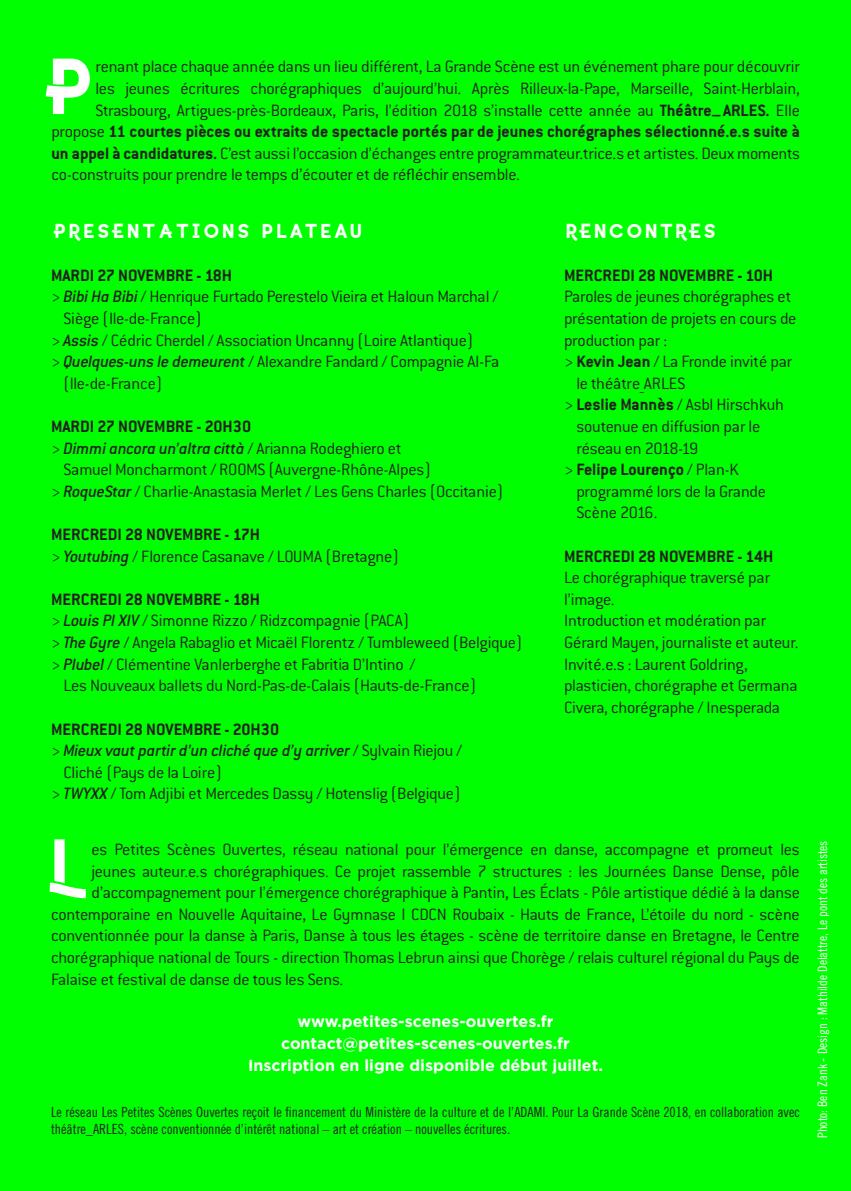
<style>
.page{position:relative;width:851px;height:1191px;background:#fff}
.page>*{position:absolute;margin:0;border:0;box-sizing:border-box;transform-origin:0 0}
.t1{font:20px "Coyote Semi Bold DEMO";letter-spacing:-.03em;color:#fff}
.t2{font:20px "Coyote Semi Bold DEMO";letter-spacing:-.05em;color:#fff}
.t3{font:300 18px/21.6px "Conduit ITC";letter-spacing:-.015em;color:#231f20}
.t4{font:700 18px "Conduit ITC";color:#231f20}
.t5{font:italic 500 18px/21.6px "Conduit ITC";letter-spacing:-.01em;color:#231f20}
.t6{font:700 16px "Gotham";color:#fff}
.t7{font:14px/16.8px "Trade Gothic Cond Eighteen";color:#231f20}
.t8{font:13px "Trade Gothic Cond Eighteen";color:#fff}
.s1{font-weight:700}
.s2{font-weight:300}
.s3{font-weight:500;font-style:italic}
.s4{font-weight:300;font-style:normal}
</style>
<div class="page">
<div style="left:0;top:0;width:850px;height:1191px;background:#0f0"></div>
<svg style="left:46px;top:59px;width:44px;height:55px"></svg>
<svg style="left:50px;top:839px;width:36px;height:59px"></svg>
<p class="t3" style="left:95px;top:56px;width:705px">renant place chaque année dans un lieu différent, La Grande Scène est un événement phare pour découvrir</p>
<p class="t3" style="left:95px;top:78px;width:705px">les jeunes écritures chorégraphiques d’aujourd’hui. Après Rilleux-la-Pape, Marseille, Saint-Herblain,</p>
<p class="t3" style="left:95px;top:99px;width:705px">Strasbourg, Artigues-près-Bordeaux, Paris, l’édition 2018 s’installe cette année au <span class="s1">Théâtre–ARLES.</span> Elle</p>
<p class="t4" style="left:51px;top:121px;width:750px"><span class="s2">propose</span> 11 courtes pièces ou extraits de spectacle portés par de jeunes chorégraphes sélectionné.e.s suite à</p>
<p class="t3" style="left:51px;top:142px;width:750px"><span class="s1">un appel à candidatures.</span> C’est aussi l’occasion d’échanges entre programmateur.trice.s et artistes. Deux moments</p>
<p class="t3" style="left:51px;top:164px;width:470px">co-construits pour prendre le temps d’écouter et de réfléchir ensemble.</p>
<p class="t1" style="left:51px;top:215px;width:314px">PRESENTATIONS PLATEAU</p>
<p class="t4" style="left:51px;top:264px;width:183px">MARDI 27 NOVEMBRE - 18H</p>
<p class="t3" style="left:63px;top:286px;width:436px;text-indent:-12px">&gt; <span class="s3">Bibi Ha Bibi</span> / Henrique Furtado Perestelo Vieira et Haloun Marchal /<br>Siège (Ile-de-France)</p>
<p class="t3" style="left:51px;top:329px;width:423px">&gt; <span class="s3">Assis</span> / Cédric Cherdel / Association Uncanny (Loire Atlantique)</p>
<p class="t3" style="left:63px;top:351px;width:437px;text-indent:-12px">&gt; <span class="s3">Quelques-uns le demeurent</span> / Alexandre Fandard / Compagnie Al-Fa (Ile-de-France)</p>
<p class="t4" style="left:51px;top:416px;width:202px">MARDI 27 NOVEMBRE - 20H30</p>
<p class="t3" style="left:63px;top:437px;width:369px;text-indent:-12px">&gt; <span class="s3">Dimmi ancora un’altra città</span> / Arianna Rodeghiero et<br>Samuel Moncharmont / ROOMS (Auvergne-Rhône-Alpes)</p>
<p class="t3" style="left:51px;top:480px;width:453px">&gt; <span class="s3">RoqueStar</span> / Charlie-Anastasia Merlet / Les Gens Charles (Occitanie)</p>
<p class="t4" style="left:51px;top:524px;width:211px">MERCREDI 28 NOVEMBRE - 17H</p>
<p class="t3" style="left:51px;top:545px;width:349px">&gt; <span class="s3">Youtubing</span> / Florence Casanave / LOUMA (Bretagne)</p>
<p class="t4" style="left:51px;top:588px;width:210px">MERCREDI 28 NOVEMBRE - 18H</p>
<p class="t3" style="left:51px;top:610px;width:359px">&gt; <span class="s3">Louis PI XIV</span> / Simonne Rizzo / Ridzcompagnie (PACA)</p>
<p class="t3" style="left:51px;top:631px;width:472px">&gt; <span class="s3">The Gyre</span> / Angela Rabaglio et Micaël Florentz / Tumbleweed (Belgique)</p>
<p class="t3" style="left:63px;top:653px;width:414px;text-indent:-12px">&gt; <span class="s3">Plubel</span> / Clémentine Vanlerberghe et Fabritia D’Intino /<br>Les Nouveaux ballets du Nord-Pas-de-Calais (Hauts-de-France)</p>
<p class="t4" style="left:51px;top:718px;width:230px">MERCREDI 28 NOVEMBRE - 20H30</p>
<p class="t5" style="left:63px;top:739px;width:400px;text-indent:-12px"><span class="s4">&gt;</span> Mieux vaut partir d’un cliché que d’y arriver <span class="s4">/ Sylvain Riejou /<br>Cliché (Pays de la Loire)</span></p>
<p class="t3" style="left:51px;top:783px;width:411px">&gt; <span class="s3">TWYXX</span> / Tom Adjibi et Mercedes Dassy / Hotenslig (Belgique)</p>
<p class="t2" style="left:564px;top:215px;width:155px">RENCONTRES</p>
<p class="t4" style="left:564px;top:264px;width:211px">MERCREDI 28 NOVEMBRE - 10H</p>
<p class="t3" style="left:564px;top:286px;width:234px">Paroles de jeunes chorégraphes et présentation de projets en cours de production par :</p>
<p class="t3" style="left:576px;top:351px;width:217px;text-indent:-12px">&gt; <span class="s1">Kevin Jean</span> / La Fronde invité par le théâtre_ARLES</p>
<p class="t3" style="left:576px;top:394px;width:209px;text-indent:-12px">&gt; <span class="s1">Leslie Mannès</span> / Asbl Hirschkuh soutenue en diffusion par le réseau en 2018-19</p>
<p class="t3" style="left:576px;top:459px;width:191px;text-indent:-12px">&gt; <span class="s1">Felipe Lourenço</span> / Plan-K programmé lors de la Grande<br>Scène 2016.</p>
<p class="t4" style="left:564px;top:545px;width:211px">MERCREDI 28 NOVEMBRE - 14H</p>
<p class="t3" style="left:564px;top:567px;width:207px">Le chorégraphique traversé par l’image.</p>
<p class="t3" style="left:564px;top:610px;width:236px">Introduction et modération par<br>Gérard Mayen, journaliste et auteur.</p>
<p class="t3" style="left:564px;top:653px;width:235px">Invité.e.s : Laurent Goldring, plasticien, chorégraphe et Germana<br>Civera, chorégraphe / Inesperada</p>
<p class="t3" style="left:91px;top:838px;width:709px">es Petites Scènes Ouvertes, réseau national pour l’émergence en danse, accompagne et promeut les</p>
<p class="t3" style="left:91px;top:860px;width:709px">jeunes auteur.e.s chorégraphiques. Ce projet rassemble 7 structures : les Journées Danse Dense, pôle</p>
<p class="t3" style="left:91px;top:882px;width:710px">d’accompagnement pour l’émergence chorégraphique à Pantin, Les Éclats - Pôle artistique dédié à la danse</p>
<p class="t3" style="left:51px;top:903px;width:750px">contemporaine en Nouvelle Aquitaine, Le Gymnase I CDCN Roubaix - Hauts de France, L’étoile du nord - scène</p>
<p class="t3" style="left:51px;top:925px;width:750px">conventionnée pour la danse à Paris, Danse à tous les étages - scène de territoire danse en Bretagne, le Centre</p>
<p class="t3" style="left:51px;top:946px;width:750px">chorégraphique national de Tours - direction Thomas Lebrun ainsi que Chorège / relais culturel régional du Pays de</p>
<p class="t3" style="left:51px;top:968px;width:294px">Falaise et festival de danse de tous les Sens.</p>
<p class="t6" style="left:297px;top:1012px;width:257px">www.petites-scenes-ouvertes.fr</p>
<p class="t6" style="left:281px;top:1034px;width:290px">contact@petites-scenes-ouvertes.fr</p>
<p class="t6" style="left:248px;top:1056px;width:356px">Inscription en ligne disponible début juillet.</p>
<p class="t7" style="left:51px;top:1103px;width:750px">Le réseau Les Petites Scènes Ouvertes reçoit le financement du Ministère de la culture et de l’ADAMI. Pour La Grande Scène 2018, en collaboration avec théâtre_ARLES, scène conventionnée d’intérêt national – art et création – nouvelles écritures.</p>
<p class="t8" style="left:814px;top:1138px;width:299px;rotate:-90deg">Photo: Ben Zank - Design : Mathilde Delattre, Le pont des artistes</p>
</div>
